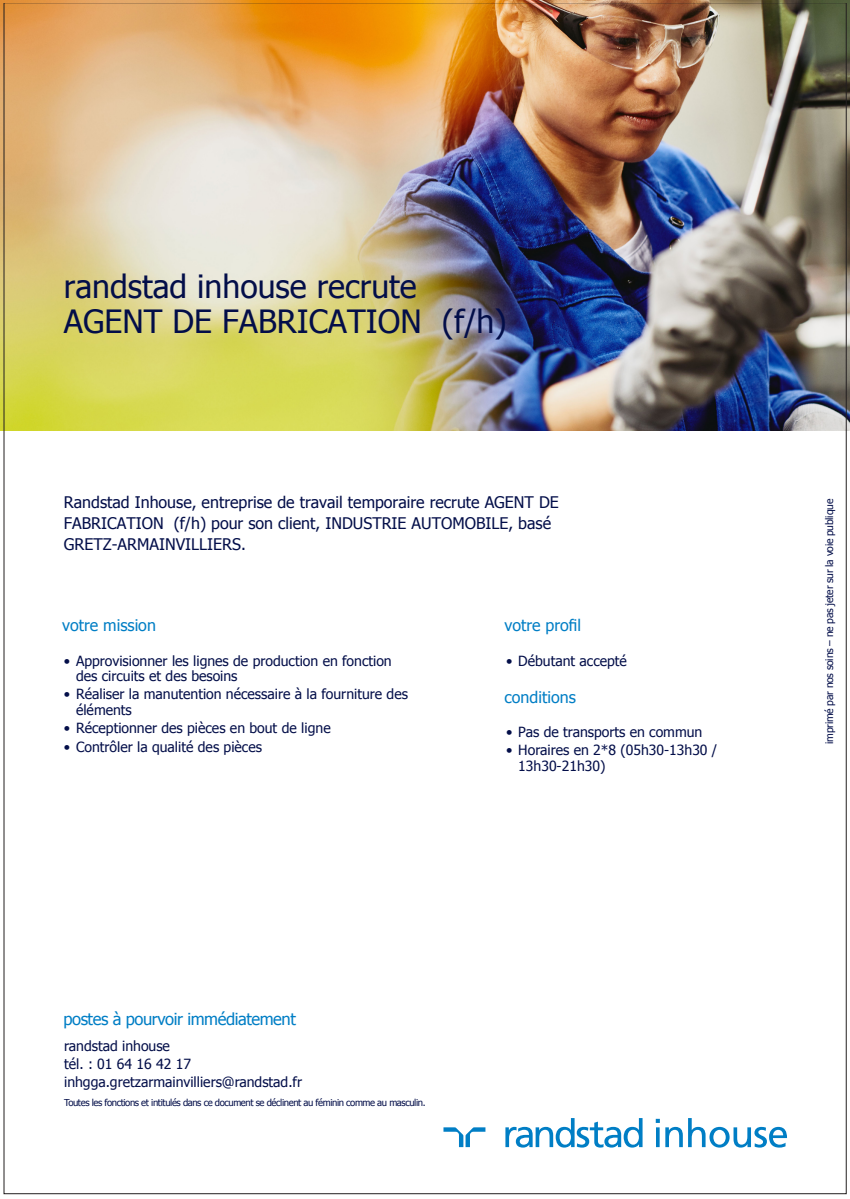
<style>
.page{position:relative;width:850px;height:1199px;background:#fff}
.page>*{position:absolute;margin:0;border:0;box-sizing:border-box;transform-origin:0 0}
.t1{font:32px/35px "PF0 Tahoma";color:#030e49}
.t2{font:16.5px "Tahoma";letter-spacing:-.025em;color:#007ec5}
.t3{font:16px/21px "PF0 Tahoma";color:#030e49}
.t4{font:16px "Tahoma";color:#007ec5}
.t5{font:14px/15.4px "Tahoma";color:#030e49}
.t6{font:10.3px "Tahoma";letter-spacing:-.025em;color:#030e49}
.t7{font:9.5px "Tahoma";letter-spacing:-.04em;color:#030e49}
</style>
<div class="page">
<img style="left:0;top:0;width:850px;height:430px">
<svg style="left:443px;top:1127px;width:42px;height:20px"></svg>
<svg style="left:505px;top:1118px;width:137px;height:29px"></svg>
<svg style="left:655px;top:1118px;width:132px;height:29px"></svg>
<svg style="left:0;top:0;width:5px;height:4px"></svg>
<svg style="left:845px;top:0;width:5px;height:4px"></svg>
<h1 class="t1" style="left:64px;top:271px;width:444px">randstad inhouse recrute<br>AGENT DE FABRICATION (f/h)</h1>
<p class="t3" style="left:64px;top:493px;width:496px">Randstad Inhouse, entreprise de travail temporaire recrute AGENT DE<br>FABRICATION (f/h) pour son client, INDUSTRIE AUTOMOBILE, basé<br>GRETZ-ARMAINVILLIERS.</p>
<p class="t4" style="left:62px;top:619px;width:95px">votre mission</p>
<p class="t5" style="left:76px;top:654px;width:317px;text-indent:-12px">• Approvisionner les lignes de production en fonction des circuits et des besoins</p>
<p class="t5" style="left:76px;top:688px;width:333px;text-indent:-12px">• Réaliser la manutention nécessaire à la fourniture des éléments</p>
<p class="t5" style="left:64px;top:721px;width:268px">• Réceptionner des pièces en bout de ligne</p>
<p class="t5" style="left:64px;top:740px;width:200px">• Contrôler la qualité des pièces</p>
<p class="t4" style="left:504px;top:619px;width:78px">votre profil</p>
<p class="t5" style="left:506px;top:654px;width:122px">• Débutant accepté</p>
<p class="t4" style="left:504px;top:690px;width:73px">conditions</p>
<p class="t5" style="left:506px;top:725px;width:198px">• Pas de transports en commun</p>
<p class="t5" style="left:518px;top:744px;width:200px;text-indent:-12px">• Horaires en 2*8 (05h30-13h30 /<br>13h30-21h30)</p>
<p class="t2" style="left:63px;top:1008px;width:234px">postes à pourvoir immédiatement</p>
<p class="t5" style="left:64px;top:1038px;width:239px;line-height:18px">randstad inhouse<br>tél. : 01 64 16 42 17 inhgga.gretzarmainvilliers@randstad.fr</p>
<p class="t7" style="left:64px;top:1098px;width:363px">Toutes les fonctions et intitulés dans ce document se déclinent au féminin comme au masculin.</p>
<p class="t6" style="left:822px;top:743px;width:246px;rotate:-90deg">imprimé par nos soins – ne pas jeter sur la voie publique</p>
</div>
